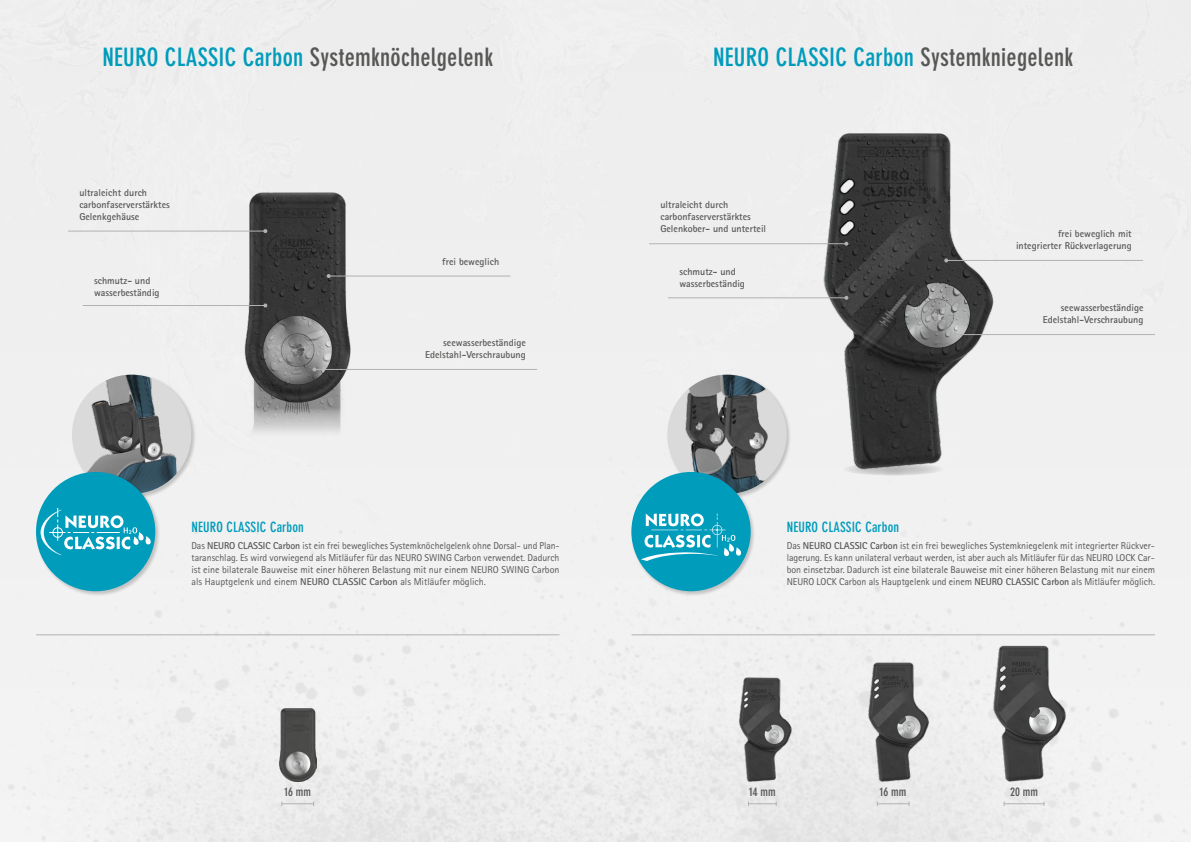
<style>
.page{position:relative;width:1191px;height:842px;background:#fff}
.page>*{position:absolute;margin:0;border:0;box-sizing:border-box;transform-origin:0 0}
.t1{font:700 condensed 25px "DIN Neuzeit Grotesk Std";letter-spacing:.01em;color:#575756}
.t2{font:700 condensed 25px "DIN Neuzeit Grotesk Std";letter-spacing:.01em;color:#009cbc}
.t3{font:700 condensed 14px "DIN Neuzeit Grotesk Std";letter-spacing:.01em;color:#009cbc}
.t4{font:700 condensed 12px "DIN Neuzeit Grotesk Std";color:#575756}
.t5{font:10px/12px "Rotis Sans Serif Pro";color:#575756;text-align:justify}
.t6{font:700 10px/12px "Rotis Sans Serif Pro";color:#575756}
.s1{color:#009cbc}
.s2{color:#575756}
.s3{font-weight:700}
</style>
<div class="page">
<img style="left:0;top:451px;width:1191px;height:391px">
<img style="left:206px;top:134px;width:184px;height:324px">
<img style="left:279px;top:708px;width:37px;height:74px">
<div style="left:71px;top:374px;width:125px;height:125px;background:#000;opacity:.2"></div>
<img style="left:72px;top:375px;width:119px;height:119px;border-radius:60px">
<div style="left:35px;top:471px;width:125px;height:125px;background:#000;opacity:.2"></div>
<div style="left:36px;top:472px;width:119px;height:119px;background:#009cbc;border-radius:50%"></div>
<svg style="left:41px;top:508px;width:111px;height:47px"></svg>
<hr style="left:36px;top:634px;width:523px;height:1px;background:#b3b2b2">
<hr style="left:68px;top:231px;width:197px;height:1px;background:#b3b2b2">
<svg style="left:263px;top:229px;width:4px;height:4px"></svg>
<hr style="left:83px;top:305px;width:182px;height:1px;background:#b3b2b2">
<svg style="left:263px;top:303px;width:4px;height:4px"></svg>
<hr style="left:329px;top:276px;width:181px;height:1px;background:#b3b2b2">
<svg style="left:327px;top:274px;width:4px;height:4px"></svg>
<hr style="left:314px;top:369px;width:223px;height:1px;background:#b3b2b2">
<svg style="left:312px;top:367px;width:4px;height:4px"></svg>
<img style="left:992px;top:646px;width:74px;height:136px">
<img style="left:868px;top:663px;width:61px;height:119px">
<img style="left:738px;top:678px;width:54px;height:104px">
<img style="left:782px;top:123px;width:221px;height:354px">
<div style="left:666px;top:374px;width:125px;height:125px;background:#000;opacity:.2"></div>
<img style="left:667px;top:375px;width:119px;height:119px;border-radius:60px">
<div style="left:630px;top:471px;width:125px;height:125px;background:#000;opacity:.2"></div>
<div style="left:631px;top:472px;width:119px;height:119px;background:#009cbc;border-radius:50%"></div>
<svg style="left:641px;top:513px;width:101px;height:48px"></svg>
<hr style="left:631px;top:634px;width:524px;height:1px;background:#b3b2b2">
<hr style="left:946px;top:260px;width:197px;height:1px;background:#b3b2b2">
<svg style="left:944px;top:258px;width:4px;height:4px"></svg>
<hr style="left:668px;top:297px;width:178px;height:1px;background:#b3b2b2">
<svg style="left:844px;top:296px;width:4px;height:4px"></svg>
<hr style="left:649px;top:243px;width:197px;height:1px;background:#b3b2b2">
<svg style="left:844px;top:242px;width:4px;height:4px"></svg>
<hr style="left:954px;top:334px;width:201px;height:1px;background:#b3b2b2">
<svg style="left:952px;top:333px;width:4px;height:4px"></svg>
<hr style="left:281px;top:803px;width:33px;height:1px;background:#b3b2b2">
<svg style="left:748px;top:801px;width:29px;height:5px"></svg>
<hr style="left:1003px;top:803px;width:41px;height:1px;background:#b3b2b2">
<hr style="left:877px;top:803px;width:32px;height:1px;background:#b3b2b2">
<h1 class="t1" style="left:102px;top:43px;width:392px"><span class="s1">NEURO CLASSIC Carbon</span> Systemknöchelgelenk</h1>
<h1 class="t2" style="left:713px;top:43px;width:362px">NEURO CLASSIC Carbon <span class="s2">Systemkniegelenk</span></h1>
<p class="t6" style="left:79px;top:186px;width:92px">ultraleicht durch carbonfaserverstärktes<br>Gelenkgehäuse</p>
<p class="t6" style="left:660px;top:199px;width:107px">ultraleicht durch carbonfaserverstärktes<br>Gelenkober- und unterteil</p>
<p class="t6" style="left:442px;top:255px;width:59px">frei beweglich</p>
<p class="t6" style="left:94px;top:274px;width:67px">schmutz- und wasserbeständig</p>
<p class="t6" style="left:679px;top:265px;width:67px">schmutz- und wasserbeständig</p>
<p class="t6" style="left:425px;top:337px;width:102px;text-align:right">seewasserbeständige<br>Edelstahl-Verschraubung</p>
<p class="t6" style="left:1016px;top:228px;width:117px;text-align:right">frei beweglich mit integrierter Rückverlagerung</p>
<p class="t6" style="left:1042px;top:302px;width:102px;text-align:right">seewasserbeständige<br>Edelstahl-Verschraubung</p>
<h2 class="t3" style="left:191px;top:518px;width:114px">NEURO CLASSIC Carbon</h2>
<p class="t5" style="left:191px;top:540px;width:369px">Das <span class="s3">NEURO CLASSIC Carbon</span> ist ein frei bewegliches Systemknöchelgelenk ohne Dorsal- und Plan&shy;taranschlag. Es wird vorwiegend als Mitläufer für das NEURO SWING Carbon verwendet. Dadurch ist eine bilaterale Bauweise mit einer höheren Belastung mit nur einem NEURO SWING Carbon als Hauptgelenk und einem <span class="s3">NEURO CLASSIC Carbon</span> als Mitläufer möglich.</p>
<h2 class="t3" style="left:786px;top:518px;width:114px">NEURO CLASSIC Carbon</h2>
<p class="t5" style="left:786px;top:540px;width:370px">Das <span class="s3">NEURO CLASSIC Carbon</span> ist ein frei bewegliches Systemkniegelenk mit integrierter Rückver&shy;lagerung. Es kann unilateral verbaut werden, ist aber auch als Mitläufer für das NEURO LOCK Car&shy;bon einsetzbar. Dadurch ist eine bilaterale Bauweise mit einer höheren Belastung mit nur einem NEURO LOCK Carbon als Hauptgelenk und einem <span class="s3">NEURO CLASSIC Carbon</span> als Mitläufer möglich.</p>
<p class="t4" style="left:284px;top:785px;width:28px">16 mm</p>
<p class="t4" style="left:749px;top:785px;width:28px">14 mm</p>
<p class="t4" style="left:880px;top:785px;width:28px">16 mm</p>
<p class="t4" style="left:1010px;top:785px;width:29px">20 mm</p>
</div>
